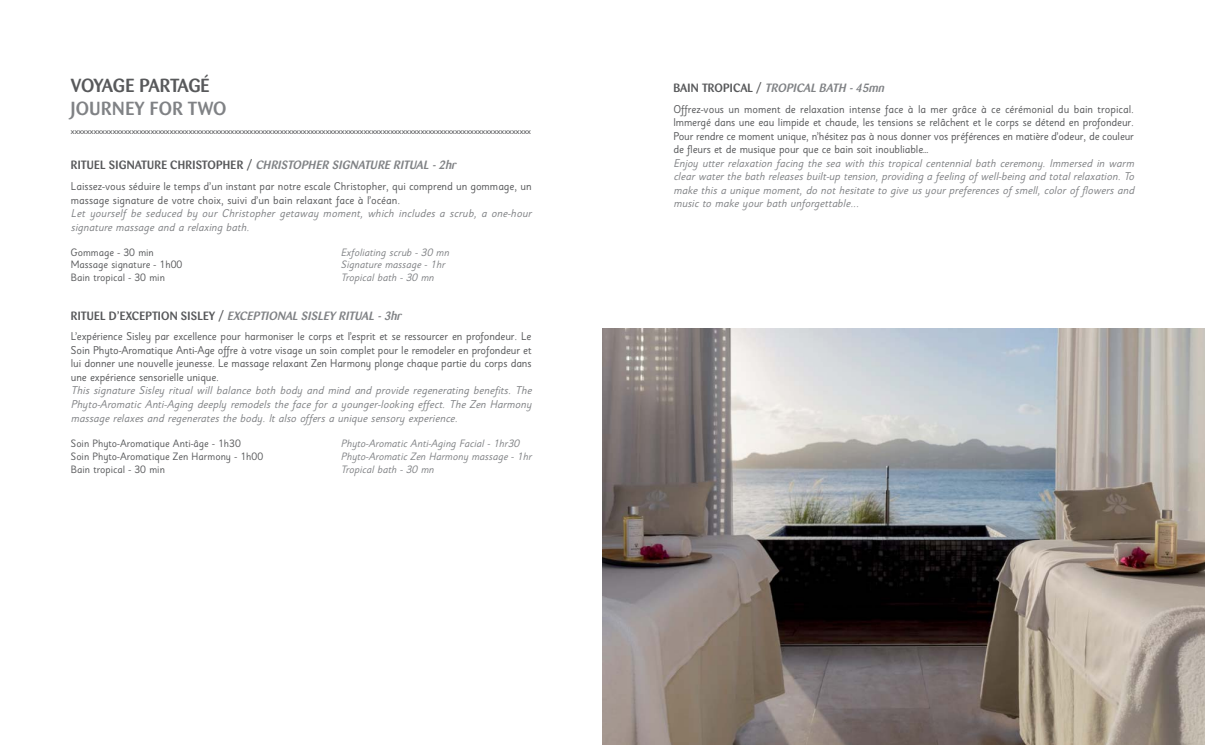
<style>
.page{position:relative;width:1205px;height:745px;background:#fff}
.page>*{position:absolute;margin:0;border:0;box-sizing:border-box;transform-origin:0 0}
.t1{font:500 18.75px "Barmeno";letter-spacing:-.02em;color:#58595b}
.t2{font:500 18.75px "Barmeno";letter-spacing:.02em;color:#808285}
.t3{font:italic 500 11.88px "Barmeno";color:#808285}
.t4{font:11.25px/13.5px "Sassoon Sans";color:#58595b;text-align:justify}
.t5{font:italic 11.25px/13.5px "Sassoon Sans";color:#808285;text-align:justify}
.t6{font:italic 10.62px "Sassoon Sans";color:#808285}
.t7{font:10.62px "Sassoon Sans";color:#58595b}
.t8{font:7.5px "U8";letter-spacing:.01em;color:#58595b}
.s1{font-style:normal;color:#58595b}
</style>
<div class="page">
<img style="left:602px;top:329px;width:603px;height:415px">
<h1 class="t1" style="left:71px;top:78px;width:140px">VOYAGE PARTAGÉ</h1>
<h1 class="t2" style="left:71px;top:100px;width:157px">JOURNEY FOR TWO</h1>
<p class="t8" style="left:71px;top:125px;width:462px">xxxxxxxxxxxxxxxxxxxxxxxxxxxxxxxxxxxxxxxxxxxxxxxxxxxxxxxxxxxxxxxxxxxxxxxxxxxxxxxxxxxxxxxxxxxxxxxxxxxxxxxxxxxxxxxxxxxxxxxxx</p>
<p class="t3" style="left:71px;top:160px;width:389px"><span class="s1">R I T U E L S I G N AT U R E C H R I STO P H E R /</span> CHRISTOPHER SIGNATURE RITUAL -2hr</p>
<p class="t4" style="left:71px;top:181px;width:462px">Laissez-vous séduire le temps d’un instant par notre escale Christopher, qui comprend un gommage, un massage signature de votre choix, suivi d’un bain relaxant face à l’océan.</p>
<p class="t5" style="left:71px;top:208px;width:465px">Let yourself be seduced by our Christopher getaway moment, which includes a scrub, a one-hour signature massage and a relaxing bath.</p>
<p class="t7" style="left:71px;top:248px;width:85px">Gommage - 30 min</p>
<p class="t6" style="left:341px;top:248px;width:112px">Exfoliating scrub - 30 mn</p>
<p class="t7" style="left:71px;top:261px;width:113px">Massage signature - 1h00</p>
<p class="t6" style="left:341px;top:261px;width:108px">Signature massage - 1hr</p>
<p class="t7" style="left:71px;top:273px;width:96px">Bain tropical - 30 min</p>
<p class="t6" style="left:341px;top:273px;width:97px">Tropical bath - 30 mn</p>
<p class="t3" style="left:71px;top:310px;width:334px"><span class="s1">R I T U E L D ’ E XC E P T I O N S I S L E Y /</span> EXCEPTIONAL SISLEY RITUAL -3hr</p>
<p class="t4" style="left:71px;top:331px;width:462px">L’expérience Sisley par excellence pour harmoniser le corps et l’esprit et se ressourcer en profondeur. Le Soin Phyto-Aromatique Anti-Age offre à votre visage un soin complet pour le remodeler en profondeur et lui donner une nouvelle jeunesse. Le massage relaxant Zen Harmony plonge chaque partie du corps dans une expérience sensorielle unique.</p>
<p class="t5" style="left:71px;top:385px;width:465px">This signature Sisley ritual will balance both body and mind and provide regenerating benefits. The Phyto-Aromatic Anti-Aging deeply remodels the face for a younger-looking effect. The Zen Harmony massage relaxes and regenerates the body. It also offers a unique sensory experience.</p>
<p class="t7" style="left:71px;top:439px;width:171px">Soin Phyto-Aromatique Anti-âge - 1h30</p>
<p class="t6" style="left:341px;top:439px;width:182px">Phyto-Aromatic Anti-Aging Facial - 1hr30</p>
<p class="t7" style="left:71px;top:452px;width:194px">Soin Phyto-Aromatique Zen Harmony - 1h00</p>
<p class="t6" style="left:341px;top:452px;width:194px">Phyto-Aromatic Zen Harmony massage - 1hr</p>
<p class="t7" style="left:71px;top:465px;width:96px">Bain tropical - 30 min</p>
<p class="t6" style="left:341px;top:465px;width:97px">Tropical bath - 30 mn</p>
<p class="t3" style="left:673px;top:83px;width:215px"><span class="s1">B A I N T R O P I C A L /</span> TROPICAL BATH -45mn</p>
<p class="t4" style="left:673px;top:103px;width:462px">Offrez-vous un moment de relaxation intense face à la mer grâce à ce cérémonial du bain tropical.<br>Immergé dans une eau limpide et chaude, les tensions se relâchent et le corps se détend en profondeur.<br>Pour rendre ce moment unique, n’hésitez pas à nous donner vos préférences en matière d’odeur, de couleur de fleurs et de musique pour que ce bain soit inoubliable…</p>
<p class="t5" style="left:673px;top:157px;width:465px">Enjoy utter relaxation facing the sea with this tropical centennial bath ceremony. Immersed in warm clear water the bath releases built-up tension, providing a feeling of well-being and total relaxation. To make this a unique moment, do not hesitate to give us your preferences of smell, color of flowers and music to make your bath unforgettable...</p>
</div>
